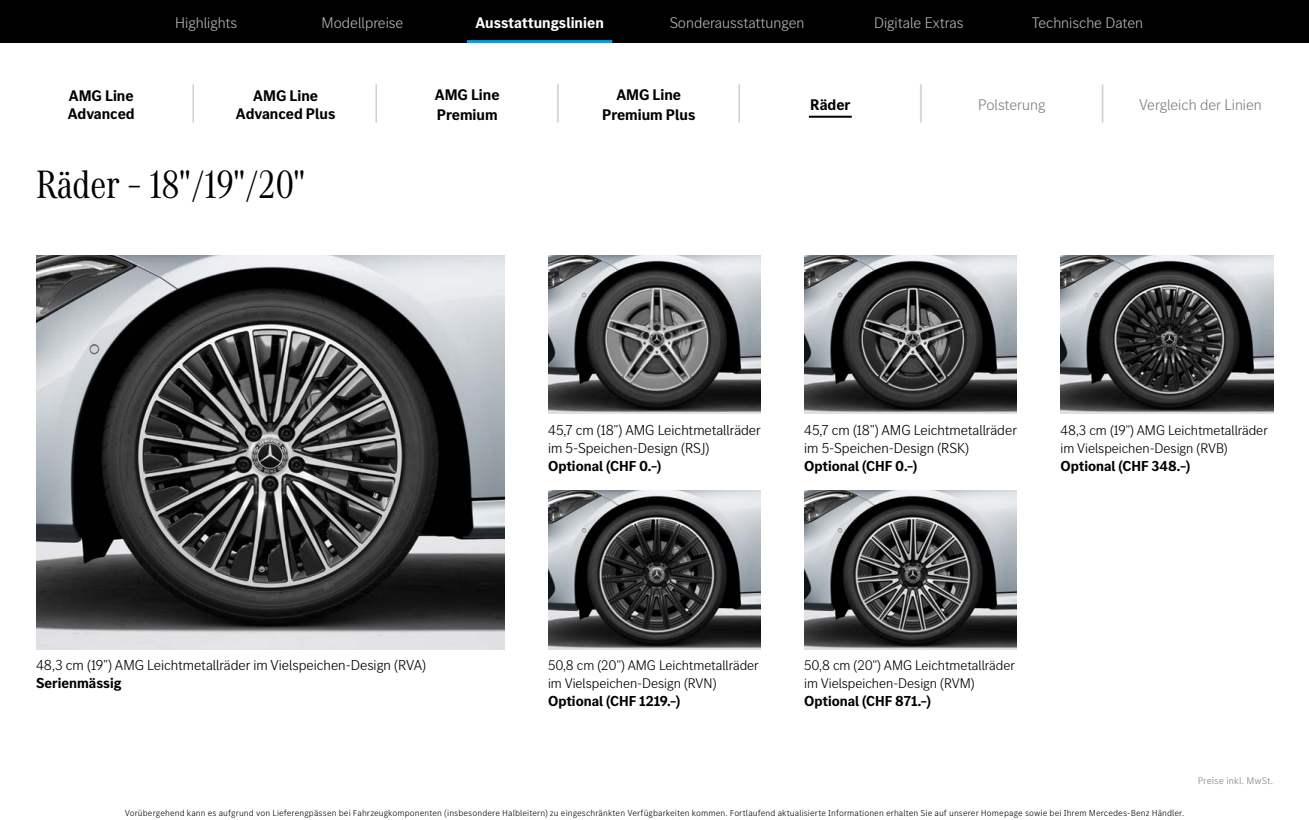
<style>
.page{position:relative;width:1309px;height:820px;background:#fff}
.page>*{position:absolute;margin:0;border:0;box-sizing:border-box;transform-origin:0 0}
.t1{font:300 45.6px "MB Corpo S Title";color:#c8c8c5;scale:.53 1}
.t2{font:41px "MB Corpo A Title Cond";color:#000}
.t3{font:700 16px/18px "MB Corpo S Title";color:#000}
.t4{font:300 16px "MB Corpo S Title";color:#b1b4b4}
.t5{font:300 16px "MB Corpo S Title";color:#808080}
.t6{font:700 16px "MB Corpo S Title";color:#fff}
.t7{font:300 15px/18px "MB Corpo S Title";color:#000}
.t8{font:700 15px "MB Corpo S Title";color:#000}
.t9{font:300 14.5px/18px "MB Corpo S Title";color:#000}
.t10{font:300 10px "MB Corpo S Text";color:#808080}
.t11{font:300 9px "MB Corpo S Text";letter-spacing:.01em;color:#000}
</style>
<div class="page">
<div style="left:0;top:0;width:1309px;height:43px;background:#000"></div>
<img style="left:36px;top:255px;width:469px;height:394px">
<img style="left:548px;top:255px;width:213px;height:159px">
<img style="left:548px;top:490px;width:213px;height:159px">
<img style="left:804px;top:490px;width:213px;height:159px">
<img style="left:804px;top:255px;width:213px;height:159px">
<img style="left:1061px;top:255px;width:212px;height:159px">
<hr style="left:467px;top:40px;width:145px;height:3px;background:#00a1e5">
<hr style="left:809px;top:116px;width:43px;height:2px;background:#000">
<h3 class="t4" style="left:175px;top:12px;width:64px">Highlights</h3>
<h3 class="t4" style="left:322px;top:12px;width:83px">Modellpreise</h3>
<h3 class="t6" style="left:475px;top:12px;width:130px">Ausstattungslinien</h3>
<h3 class="t4" style="left:670px;top:12px;width:136px">Sonderausstattungen</h3>
<h3 class="t4" style="left:874px;top:12px;width:91px">Digitale Extras</h3>
<h3 class="t4" style="left:1032px;top:12px;width:113px">Technische Daten</h3>
<h3 class="t3" style="left:68px;top:86px;width:68px">AMG Line<br>Advanced</h3>
<h1 class="t1" style="left:191px;top:74px;width:11px">|</h1>
<h3 class="t3" style="left:236px;top:86px;width:101px;text-align:center">AMG Line<br>Advanced Plus</h3>
<h1 class="t1" style="left:374px;top:74px;width:11px">|</h1>
<h3 class="t3" style="left:435px;top:85px;width:66px;line-height:19.2px">AMG Line<br>Premium</h3>
<h1 class="t1" style="left:555px;top:74px;width:11px">|</h1>
<h3 class="t3" style="left:602px;top:85px;width:95px;line-height:19.2px;text-align:center">AMG Line<br>Premium Plus</h3>
<h1 class="t1" style="left:737px;top:74px;width:11px">|</h1>
<h2 class="t2" style="left:36px;top:157px;width:271px">Räder – 18"/19"/20"</h2>
<h3 class="t3" style="left:810px;top:95px;width:42px">Räder</h3>
<h1 class="t1" style="left:919px;top:74px;width:11px">|</h1>
<h3 class="t5" style="left:978px;top:95px;width:69px">Polsterung</h3>
<h1 class="t1" style="left:1100px;top:74px;width:11px">|</h1>
<h3 class="t5" style="left:1139px;top:95px;width:124px">Vergleich der Linien</h3>
<h3 class="t7" style="left:36px;top:655px;width:392px">48,3 cm (19") AMG Leichtmetallräder im Vielspeichen-Design (RVA)</h3>
<h3 class="t8" style="left:36px;top:673px;width:87px">Serienmässig</h3>
<h3 class="t7" style="left:548px;top:420px;width:214px">45,7 cm (18") AMG Leichtmetallräder im 5-Speichen-Design (RSJ)</h3>
<h3 class="t8" style="left:548px;top:456px;width:115px">Optional (CHF 0.–)</h3>
<h3 class="t7" style="left:804px;top:420px;width:214px">45,7 cm (18") AMG Leichtmetallräder im 5-Speichen-Design (RSK)</h3>
<h3 class="t8" style="left:804px;top:456px;width:115px">Optional (CHF 0.–)</h3>
<h3 class="t9" style="left:1061px;top:420px;width:209px">48,3 cm (19") AMG Leichtmetallräder im Vielspeichen-Design (RVB)</h3>
<h3 class="t8" style="left:1061px;top:456px;width:131px">Optional (CHF 348.–)</h3>
<h3 class="t9" style="left:548px;top:655px;width:212px">50,8 cm (20") AMG Leichtmetallräder im Vielspeichen-Design (RVN)</h3>
<h3 class="t8" style="left:548px;top:691px;width:134px">Optional (CHF 1219.–)</h3>
<h3 class="t9" style="left:804px;top:656px;width:212px">50,8 cm (20") AMG Leichtmetallräder im Vielspeichen-Design (RVM)</h3>
<h3 class="t8" style="left:804px;top:691px;width:128px">Optional (CHF 871.–)</h3>
<p class="t10" style="left:1198px;top:774px;width:77px">Preise inkl. MwSt.</p>
<p class="t11" style="left:125px;top:807px;width:1061px">Vorübergehend kann es aufgrund von Lieferengpässen bei Fahrzeugkomponenten (insbesondere Halbleitern) zu eingeschränkten Verfügbarkeiten kommen. Fortlaufend aktualisierte Informationen erhalten Sie auf unserer Homepage sowie bei Ihrem Mercedes-Benz Händler.</p>
</div>
